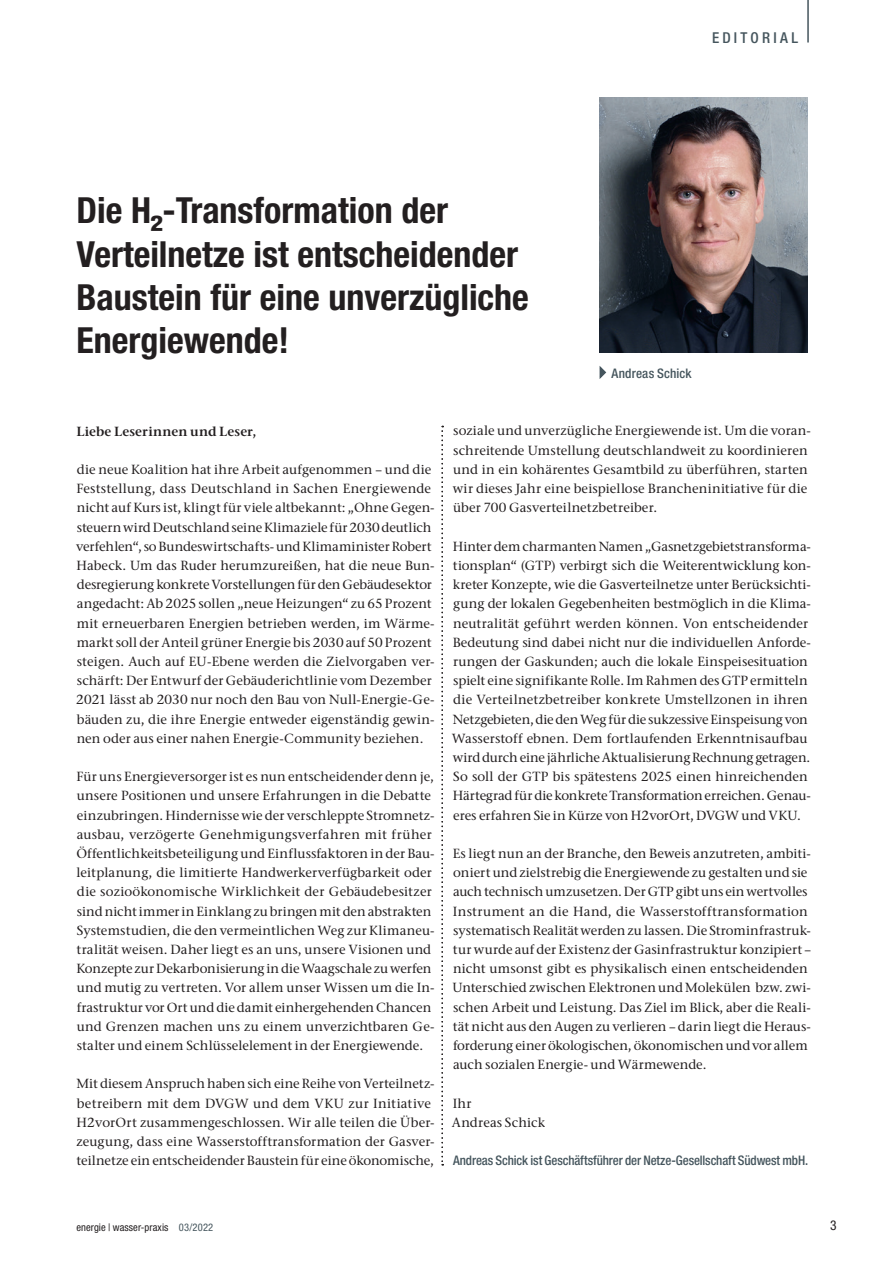
<style>
.page{position:relative;width:893px;height:1263px;background:#fff}
.page>*{position:absolute;margin:0;border:0;box-sizing:border-box;transform-origin:0 0}
.t1{font:700 condensed 36px/43.2px "Helvetica Neue LT Std";color:#231f20}
.t2{font:500 condensed 15px "Helvetica Neue LT Std";letter-spacing:.215em;color:#45555d}
.t3{font:condensed 13.5px "Helvetica Neue LT Std";color:#231f20}
.t4{font:500 13.2px/19.2px "Stone Serif ITC Pro";letter-spacing:.005em;color:#231f20}
.t5{font:500 condensed 13.2px "Helvetica Neue LT Std";letter-spacing:-.01em;color:#45555d}
.t6{font:600 13.2px "Stone Serif ITC Pro";letter-spacing:.01em;color:#231f20}
.t7{font:500 condensed 13.2px "Helvetica Neue LT Std";letter-spacing:.01em;color:#45555d}
.t8{font:condensed 10.5px "Helvetica Neue LT Std";letter-spacing:.01em;color:#231f20}
.s1{color:#45555d}
</style>
<div class="page">
<hr style="left:807px;top:0;width:2px;height:43px;background:#45555d">
<svg style="left:599px;top:366px;width:8px;height:13px"></svg>
<img style="left:600px;top:98px;width:208px;height:255px">
<svg style="left:441px;top:426px;width:2px;height:739px"></svg>
<h1 class="t1" style="left:77px;top:188px;width:373px">Die H -Transformation der</h1>
<h1 class="t1" style="left:151px;top:206px;width:13px">²</h1>
<h1 class="t1" style="left:77px;top:232px;width:454px">Verteilnetze ist entscheidender<br>Baustein für eine unverzügliche<br>Energiewende!</h1>
<p class="t2" style="left:712px;top:28px;width:87px">EDITORIAL</p>
<p class="t7" style="left:612px;top:365px;width:82px">Andreas Schick</p>
<p class="t6" style="left:76px;top:423px;width:181px">Liebe Leserinnen und Leser,</p>
<p class="t4" style="left:76px;top:460px;width:360px">die neue Koalition hat ihre Arbeit aufgenommen – und die Feststellung, dass Deutschland in Sachen Energiewende nicht auf Kurs ist, klingt für viele altbekannt: „Ohne Gegen&shy;steuern wird Deutschland seine Klimaziele für 2030 deutlich verfehlen“, so Bundeswirtschafts- und Klimaminister Robert Habeck. Um das Ruder herumzureißen, hat die neue Bun&shy;desregierung konkrete Vorstellungen für den Gebäudesektor angedacht: Ab 2025 sollen „neue Heizungen“ zu 65 Prozent mit erneuerbaren Energien betrieben werden, im Wärme&shy;markt soll der Anteil grüner Energie bis 2030 auf 50 Prozent steigen. Auch auf EU-Ebene werden die Zielvorgaben ver&shy;schärft: Der Entwurf der Gebäuderichtlinie vom Dezember 2021 lässt ab 2030 nur noch den Bau von Null-Energie-Ge&shy;bäuden zu, die ihre Energie entweder eigenständig gewin&shy;nen oder aus einer nahen Energie-Community beziehen.</p>
<p class="t4" style="left:76px;top:767px;width:360px">Für uns Energieversorger ist es nun entscheidender denn je, unsere Positionen und unsere Erfahrungen in die Debatte einzubringen. Hindernisse wie der verschleppte Stromnetz&shy;ausbau, verzögerte Genehmigungsverfahren mit früher Öffentlichkeitsbeteiligung und Einflussfaktoren in der Bau&shy;leitplanung, die limitierte Handwerkerverfügbarkeit oder die sozioökonomische Wirklichkeit der Gebäudebesitzer sind nicht immer in Einklang zu bringen mit den abstrakten Systemstudien, die den vermeintlichen Weg zur Klimaneu&shy;tralität weisen. Daher liegt es an uns, unsere Visionen und Konzepte zur Dekarbonisierung in die Waagschale zu werfen und mutig zu vertreten. Vor allem unser Wissen um die In&shy;frastruktur vor Ort und die damit einhergehenden Chancen und Grenzen machen uns zu einem unverzichtbaren Ge&shy;stalter und einem Schlüsselelement in der Energiewende.</p>
<p class="t4" style="left:76px;top:1074px;width:360px">Mit diesem Anspruch haben sich eine Reihe von Verteilnetz&shy;betreibern mit dem DVGW und dem VKU zur Initiative H2vorOrt zusammengeschlossen. Wir alle teilen die Über&shy;zeugung, dass eine Wasserstofftransformation der Gasver&shy;teilnetze ein entscheidender Baustein für eine ökonomische,</p>
<p class="t4" style="left:453px;top:421px;width:360px">soziale und unverzügliche Energiewende ist. Um die voran&shy;schreitende Umstellung deutschlandweit zu koordinieren und in ein kohärentes Gesamtbild zu überführen, starten wir dieses Jahr eine beispiellose Brancheninitiative für die über 700 Gasverteilnetzbetreiber.</p>
<p class="t4" style="left:452px;top:537px;width:361px">Hinter dem charmanten Namen „Gasnetzgebietstransforma&shy;tionsplan“ (GTP) verbirgt sich die Weiterentwicklung kon&shy;kreter Konzepte, wie die Gasverteilnetze unter Berücksichti&shy;gung der lokalen Gegebenheiten bestmöglich in die Klima&shy;neutralität geführt werden können. Von entscheidender Bedeutung sind dabei nicht nur die individuellen Anforde&shy;rungen der Gaskunden; auch die lokale Einspeisesituation spielt eine signifikante Rolle. Im Rahmen des GTP ermitteln die Verteilnetzbetreiber konkrete Umstellzonen in ihren Netzgebieten, die den Weg für die sukzessive Einspeisung von Wasserstoff ebnen. Dem fortlaufenden Erkenntnisaufbau wird durch eine jährliche Aktualisierung Rechnung getragen.<br>So soll der GTP bis spätestens 2025 einen hinreichenden Härtegrad für die konkrete Transformation erreichen. Genau&shy;eres erfahren Sie in Kürze von H2vorOrt, DVGW und VKU.</p>
<p class="t4" style="left:453px;top:844px;width:360px">Es liegt nun an der Branche, den Beweis anzutreten, ambiti&shy;oniert und zielstrebig die Energiewende zu gestalten und sie auch technisch umzusetzen. Der GTP gibt uns ein wertvolles Instrument an die Hand, die Wasserstofftransformation systematisch Realität werden zu lassen. Die Strominfrastruk&shy;tur wurde auf der Existenz der Gasinfrastruktur konzipiert – nicht umsonst gibt es physikalisch einen entscheidenden Unterschied zwischen Elektronen und Molekülen bzw. zwi&shy;schen Arbeit und Leistung. Das Ziel im Blick, aber die Reali&shy;tät nicht aus den Augen zu verlieren – darin liegt die Heraus&shy;forderung einer ökologischen, ökonomischen und vor allem auch sozialen Energie- und Wärmewende.</p>
<p class="t4" style="left:452px;top:1093px;width:95px">Ihr<br>Andreas Schick</p>
<p class="t5" style="left:453px;top:1152px;width:357px">Andreas Schick ist Geschäftsführer der Netze-Gesellschaft Südwest mbH.</p>
<p class="t8" style="left:77px;top:1221px;width:138px">energie | wasser-praxis <span class="s1">03/2022</span></p>
<p class="t3" style="left:830px;top:1218px;width:8px">3</p>
</div>
